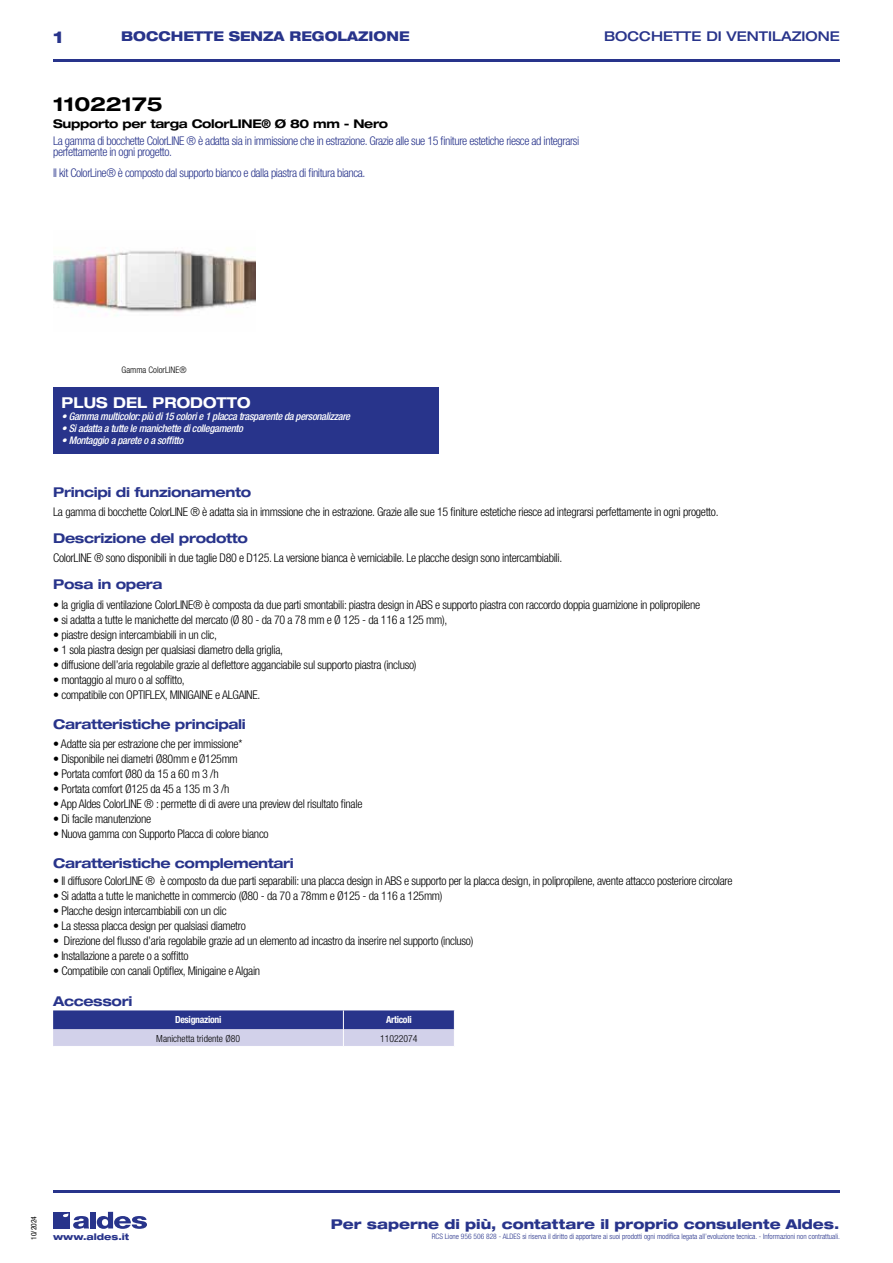
<style>
.page{position:relative;width:893px;height:1263px;background:#fff}
.page>*{position:absolute;margin:0;border:0;box-sizing:border-box;transform-origin:0 0}
.t1{font:700 expanded 19.5px "Helvetica Neue LT Std";letter-spacing:-.01em;color:#000}
.t2{font:800 expanded 16.5px "Helvetica Neue LT Std";color:#28348b}
.t3{font:700 expanded 15px "Helvetica Neue LT Std";color:#fff;scale:.95 1}
.t4{font:700 expanded 13.5px "Helvetica Neue LT Std";letter-spacing:-.025em;color:#28348b}
.t5{font:800 expanded 13.5px "Helvetica Neue LT Std";color:#28348b}
.t6{font:800 expanded 13.5px "Helvetica Neue LT Std";color:#28348b;scale:.95 1}
.t7{font:500 expanded 13.5px "Helvetica Neue LT Std";color:#28348b}
.t8{font:300 condensed 12px "Helvetica Neue LT Std";letter-spacing:-.025em;color:#000}
.t9{font:300 condensed 12px/10.5px "Helvetica Neue LT Std";letter-spacing:-.035em;color:#28348b}
.t10{font:700 expanded 12px "Helvetica Neue LT Std";letter-spacing:-.025em;color:#000}
.t11{font:italic 500 condensed 10.5px "Helvetica Neue LT Std";letter-spacing:-.03em;color:#fff}
.t12{font:300 condensed 9.75px "Helvetica Neue";color:#000}
.t13{font:700 condensed 9.75px "Helvetica Neue LT Std";letter-spacing:-.03em;color:#fff}
.t14{font:300 condensed 9px "Helvetica Neue LT Std";color:#000}
.t15{font:800 expanded 9px "Helvetica Neue LT Std";color:#28348b}
.t16{font:300 condensed 7.5px "Helvetica Neue LT Std";color:#28348b}
.t17{font:condensed 7.5px "Helvetica Neue LT Std";color:#000}
</style>
<div class="page">
<div style="left:53px;top:1212px;width:17px;height:16px;background:#28348b"></div>
<div style="left:90px;top:1212px;width:6px;height:16px;background:#28348b"></div>
<svg style="left:97px;top:1212px;width:50px;height:17px"></svg>
<svg style="left:63px;top:1213px;width:26px;height:16px"></svg>
<hr style="left:53px;top:59px;width:787px;height:2px;background:#28348b">
<img style="left:53px;top:248px;width:202px;height:68px">
<div style="left:53px;top:387px;width:386px;height:67px;background:#28348b"></div>
<svg style="left:53px;top:1010px;width:402px;height:36px;background:#7a80b9"></svg>
<hr style="left:53px;top:1190px;width:787px;height:2px;background:#28348b">
<h2 class="t2" style="left:53px;top:26px;width:12px">1</h2>
<p class="t6" style="left:121px;top:28px;width:305px">BOCCHETTE SENZA REGOLAZIONE</p>
<p class="t7" style="left:604px;top:28px;width:237px">BOCCHETTE DI VENTILAZIONE</p>
<h1 class="t1" style="left:53px;top:92px;width:111px">11022175</h1>
<p class="t10" style="left:53px;top:116px;width:337px">Supporto per targa ColorLINE® Ø 80 mm - Nero</p>
<p class="t9" style="left:53px;top:136px;width:528px">La gamma di bocchette ColorLINE ® è adatta sia in immissione che in estrazione. Grazie alle sue 15 finiture estetiche riesce ad integrarsi perfettamente in ogni progetto.</p>
<p class="t9" style="left:53px;top:167px;width:314px">Il kit ColorLine® è composto dal supporto bianco e dalla piastra di finitura bianca.</p>
<p class="t14" style="left:122px;top:365px;width:67px">Gamma ColorLINE®</p>
<p class="t3" style="left:62px;top:393px;width:200px">PLUS DEL PRODOTTO</p>
<p class="t11" style="left:62px;top:410px;width:290px">• Gamma multicolor: più di 15 colori e 1 placca trasparente da personalizzare</p>
<p class="t11" style="left:62px;top:422px;width:183px">• Si adatta a tutte le manichette di collegamento</p>
<p class="t11" style="left:62px;top:434px;width:123px">• Montaggio a parete o a soffitto</p>
<p class="t4" style="left:53px;top:484px;width:200px">Principi di funzionamento</p>
<p class="t4" style="left:53px;top:530px;width:196px">Descrizione del prodotto</p>
<p class="t4" style="left:53px;top:576px;width:111px">Posa in opera</p>
<p class="t8" style="left:53px;top:505px;width:667px">La gamma di bocchette ColorLINE ® è adatta sia in immssione che in estrazione. Grazie alle sue 15 finiture estetiche riesce ad integrarsi perfettamente in ogni progetto.</p>
<p class="t8" style="left:53px;top:551px;width:511px">ColorLINE ® sono disponibili in due taglie D80 e D125. La versione bianca è verniciabile. Le placche design sono intercambiabili.</p>
<p class="t8" style="left:53px;top:597px;width:649px">• la griglia di ventilazione ColorLINE® è composta da due parti smontabili: piastra design in ABS e supporto piastra con raccordo doppia guarnizione in polipropilene</p>
<p class="t8" style="left:53px;top:612px;width:396px">• si adatta a tutte le manichette del mercato (Ø 80 - da 70 a 78 mm e Ø 125 - da 116 a 125 mm),</p>
<p class="t8" style="left:53px;top:627px;width:165px">• piastre design intercambiabili in un clic,</p>
<p class="t8" style="left:53px;top:642px;width:231px">• 1 sola piastra design per qualsiasi diametro della griglia,</p>
<p class="t8" style="left:53px;top:657px;width:365px">• diffusione dell’aria regolabile grazie al deflettore agganciabile sul supporto piastra (incluso)</p>
<p class="t8" style="left:53px;top:672px;width:133px">• montaggio al muro o al soffitto,</p>
<p class="t8" style="left:53px;top:687px;width:209px">• compatibile con OPTIFLEX, MINIGAINE e ALGAINE.</p>
<p class="t4" style="left:53px;top:715px;width:194px">Caratteristiche principali</p>
<p class="t8" style="left:53px;top:737px;width:191px">• Adatte sia per estrazione che per immissione*</p>
<p class="t8" style="left:53px;top:752px;width:186px">• Disponibile nei diametri Ø80mm e Ø125mm</p>
<p class="t8" style="left:53px;top:767px;width:167px">• Portata comfort Ø80 da 15 a 60 m 3 /h</p>
<p class="t8" style="left:53px;top:782px;width:178px">• Portata comfort Ø125 da 45 a 135 m 3 /h</p>
<p class="t8" style="left:53px;top:797px;width:311px">• App Aldes ColorLINE ® : permette di di avere una preview del risultato finale</p>
<p class="t8" style="left:53px;top:812px;width:100px">• Di facile manutenzione</p>
<p class="t8" style="left:53px;top:827px;width:217px">• Nuova gamma con Supporto Placca di colore bianco</p>
<p class="t8" style="left:53px;top:874px;width:681px">• Il diffusore ColorLINE ® è composto da due parti separabili: una placca design in ABS e supporto per la placca design, in polipropilene, avente attacco posteriore circolare</p>
<p class="t8" style="left:53px;top:889px;width:391px">• Si adatta a tutte le manichette in commercio (Ø80 - da 70 a 78mm e Ø125 - da 116 a 125mm)</p>
<p class="t8" style="left:53px;top:904px;width:175px">• Placche design intercambiabili con un clic</p>
<p class="t8" style="left:53px;top:919px;width:194px">• La stessa placca design per qualsiasi diametro</p>
<p class="t8" style="left:53px;top:934px;width:422px">• Direzione del flusso d’aria regolabile grazie ad un elemento ad incastro da inserire nel supporto (incluso)</p>
<p class="t8" style="left:53px;top:949px;width:137px">• Installazione a parete o a soffitto</p>
<p class="t8" style="left:53px;top:964px;width:209px">• Compatibile con canali Optiflex, Minigaine e Algain</p>
<p class="t4" style="left:53px;top:992px;width:81px">Accessori</p>
<p class="t13" style="left:175px;top:1014px;width:48px">Designazioni</p>
<p class="t13" style="left:386px;top:1014px;width:27px">Articoli</p>
<p class="t12" style="left:156px;top:1033px;width:85px">Manichetta tridente Ø80</p>
<p class="t12" style="left:380px;top:1033px;width:39px">11022074</p>
<p class="t4" style="left:53px;top:855px;width:242px">Caratteristiche complementari</p>
<p class="t17" style="left:29px;top:1240px;width:25px;rotate:-90deg">10/2024</p>
<p class="t5" style="left:331px;top:1215px;width:510px">Per saperne di più, contattare il proprio consulente Aldes.</p>
<p class="t15" style="left:53px;top:1231px;width:78px">www.aldes.it</p>
<p class="t16" style="left:432px;top:1232px;width:410px">RCS Lione 956 506 828 - ALDES si riserva il diritto di apportare ai suoi prodotti ogni modifica legata all’evoluzione tecnica. - Informazioni non contrattuali.</p>
</div>
